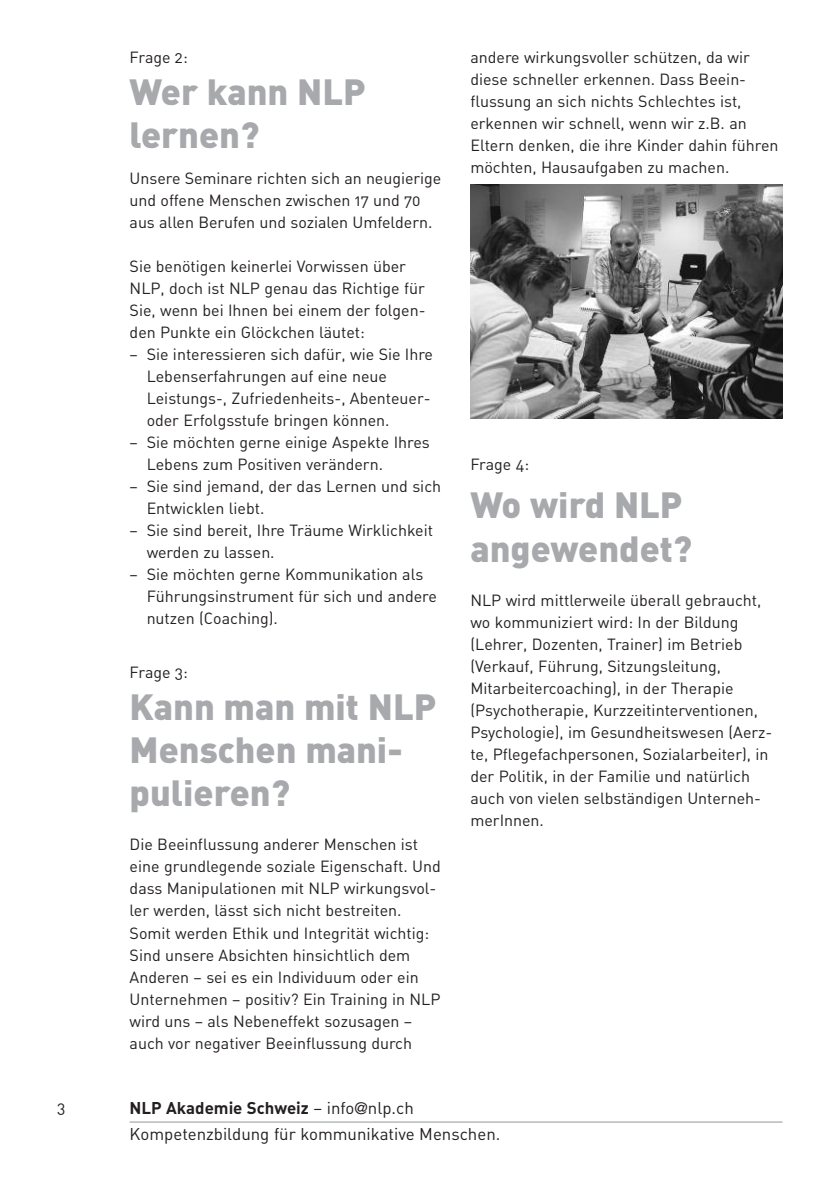
<style>
.page{position:relative;width:840px;height:1191px;background:#fff}
.page>*{position:absolute;margin:0;border:0;box-sizing:border-box;transform-origin:0 0}
.t1{font:900 36px/43.2px "DIN";color:#a8a9ad}
.t2{font:16.8px "DIN Regular Alternate";color:#231f20}
.t3{font:16.8px "DIN Bold Alternate";color:#231f20}
.t4{font:16px/22px "DIN Regular Alternate";color:#231f20}
.s1{font-family:"DIN Regular Alternate"}
.s2{font-family:"Frutiger LT";font-weight:300}
</style>
<div class="page">
<hr style="left:130px;top:1121px;width:652px;height:1px;background:#939598">
<img style="left:470px;top:184px;width:312px;height:234px">
<p class="t4" style="left:129px;top:47px;width:60px">Frage 2:</p>
<h1 class="t1" style="left:129px;top:71px;width:237px">Wer kann NLP lernen?</h1>
<p class="t4" style="left:129px;top:167px;width:313px">Unsere Seminare richten sich an neugierige und offene Menschen zwischen 17 und 70 aus allen Berufen und sozialen Umfeldern.</p>
<p class="t4" style="left:129px;top:255px;width:297px">Sie benötigen keinerlei Vorwissen über NLP, doch ist NLP genau das Richtige für Sie, wenn bei Ihnen bei einem der folgen&shy;den Punkte ein Glöckchen läutet:</p>
<p class="t4" style="left:147px;top:343px;width:288px;text-indent:-17px">– Sie interessieren sich dafür, wie Sie Ihre Lebenserfahrungen auf eine neue Leistungs-, Zufriedenheits-, Abenteuer&shy;oder Erfolgsstufe bringen können.</p>
<p class="t4" style="left:147px;top:431px;width:284px;text-indent:-17px">– Sie möchten gerne einige Aspekte Ihres<br>Lebens zum Positiven verändern.</p>
<p class="t4" style="left:147px;top:475px;width:296px;text-indent:-17px">– Sie sind jemand, der das Lernen und sich<br>Entwicklen liebt.</p>
<p class="t4" style="left:147px;top:519px;width:288px;text-indent:-17px">– Sie sind bereit, Ihre Träume Wirklichkeit werden zu lassen.</p>
<p class="t4" style="left:147px;top:563px;width:292px;text-indent:-17px">– Sie möchten gerne Kommunikation als<br>Führungsinstrument für sich und andere nutzen (Coaching).</p>
<p class="t4" style="left:129px;top:661px;width:60px">Frage 3:</p>
<h1 class="t1" style="left:129px;top:686px;width:308px">Kann man mit NLP<br>Menschen mani&shy;pulieren?</h1>
<p class="t4" style="left:129px;top:834px;width:312px">Die Beeinflussung anderer Menschen ist eine grundlegende soziale Eigenschaft. Und dass Manipulationen mit NLP wirkungsvol&shy;ler werden, lässt sich nicht bestreiten.<br>Somit werden Ethik und Integrität wichtig:<br>Sind unsere Absichten hinsichtlich dem Anderen – sei es ein Individuum oder ein Unternehmen – positiv? Ein Training in NLP wird uns – als Nebeneffekt sozusagen – auch vor negativer Beeinflussung durch</p>
<p class="t4" style="left:470px;top:47px;width:309px">andere wirkungsvoller schützen, da wir diese schneller erkennen. Dass Beein&shy;flussung an sich nichts Schlechtes ist, erkennen wir schnell, wenn wir z.B. an Eltern denken, die ihre Kinder dahin führen möchten, Hausaufgaben zu machen.</p>
<p class="t4" style="left:470px;top:453px;width:60px">Frage 4:</p>
<h1 class="t1" style="left:470px;top:484px;width:223px">Wo wird NLP angewendet?</h1>
<p class="t4" style="left:470px;top:589px;width:303px">NLP wird mittlerweile überall gebraucht, wo kommuniziert wird: In der Bildung (Lehrer, Dozenten, Trainer) im Betrieb (Verkauf, Führung, Sitzungsleitung, Mitarbeitercoaching), in der Therapie (Psychotherapie, Kurzzeitinterventionen, Psychologie), im Gesundheitswesen (Aerz&shy;te, Pflegefachpersonen, Sozialarbeiter), in der Politik, in der Familie und natürlich auch von vielen selbständigen Unterneh&shy;merInnen.</p>
<p class="t4" style="left:57px;top:1096px;width:10px">3</p>
<p class="t3" style="left:129px;top:1098px;width:285px">NLP Akademie Schweiz <span class="s1">– info</span><span class="s2">@</span><span class="s1">nlp.ch</span></p>
<p class="t2" style="left:129px;top:1124px;width:372px">Kompetenzbildung für kommunikative Menschen.</p>
</div>
